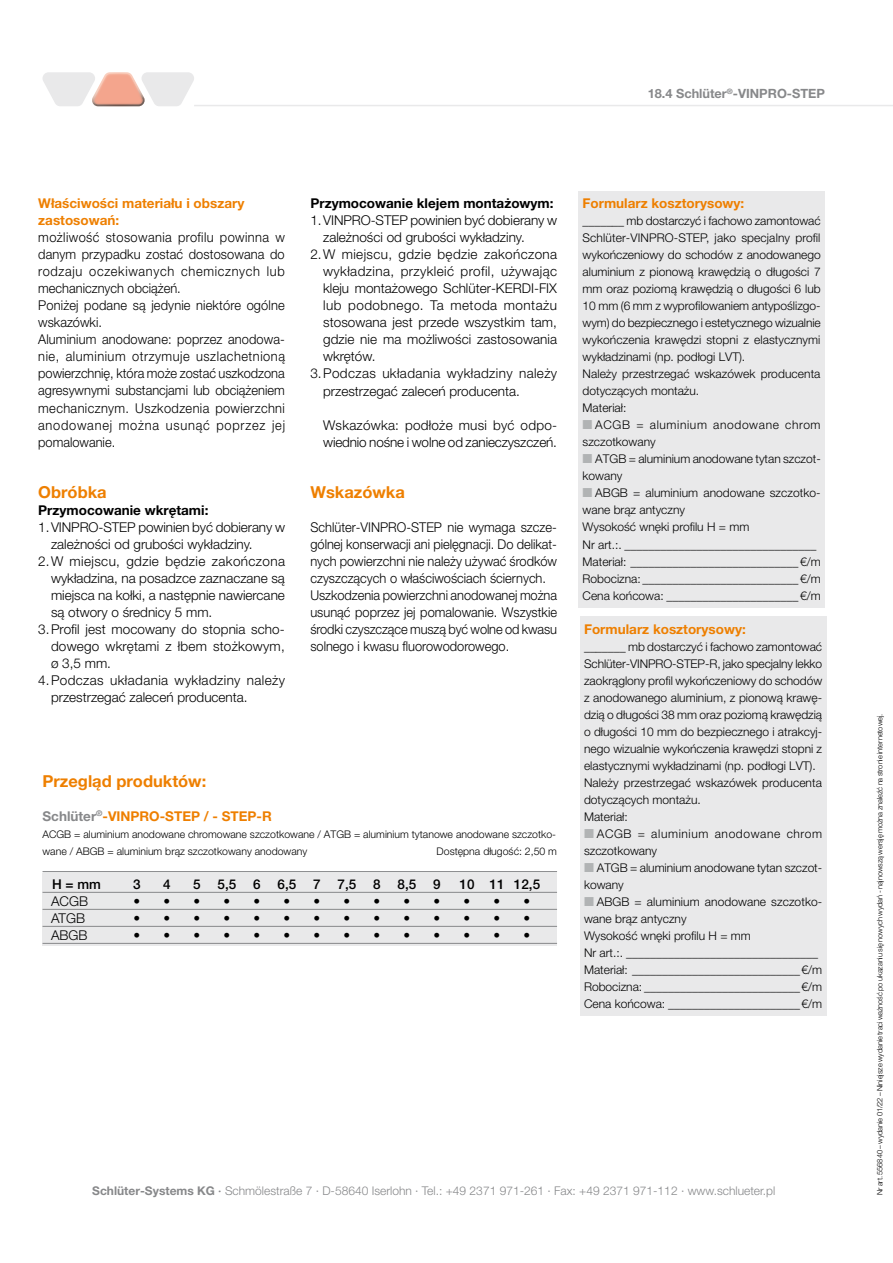
<style>
.page{position:relative;width:893px;height:1263px;background:#fff}
.page>*{position:absolute;margin:0;border:0;box-sizing:border-box;transform-origin:0 0}
.t1{font:700 16.5px "Helvetica Neue LT Pro";color:#ee7f00}
.t2{font:300 13.5px/17px "Helvetica Neue LT Pro";color:#000;scale:.95 1}
.t3{font:300 13.5px/17px "Helvetica Neue LT Pro";color:#000}
.t4{font:300 13.5px "Helvetica Neue LT Pro";letter-spacing:.03em;color:#000}
.t5{font:700 13.5px/17px "Helvetica Neue LT Pro";color:#ee7f00}
.t6{font:700 13.5px "Helvetica Neue LT Pro";color:#000}
.t7{font:500 13.5px "Helvetica Neue LT Pro";color:#000}
.t8{font:300 13.5px "Helvetica Neue LT Pro";letter-spacing:.035em;color:#000}
.t9{font:700 12.75px "Helvetica Neue LT Pro";color:#87888a}
.t10{font:300 12px/17px "Helvetica Neue LT Pro";color:#000}
.t11{font:300 12px "Helvetica Neue LT Pro";color:#87888a}
.t12{font:300 12px/17px "Helvetica Neue LT Pro";letter-spacing:.05em;color:#000}
.t13{font:300 10.5px/17px "Helvetica Neue LT Pro";color:#000}
.t14{font:300 7.5px "Helvetica Neue LT Pro";letter-spacing:-.015em;color:#000}
.s1{color:#87888a}
.s2{font-weight:700}
.s3{font-weight:500}
</style>
<div class="page">
<hr style="left:194px;top:105px;width:699px;height:1px;background:#e9e9ea">
<svg style="left:43px;top:72px;width:151px;height:34px"></svg>
<div style="left:578px;top:191px;width:247px;height:417px;background:#e9e9ea"></div>
<div style="left:580px;top:617px;width:246px;height:399px;background:#e9e9ea"></div>
<div style="left:43px;top:873px;width:514px;height:72px;background:#e9e9ea"></div>
<hr style="left:43px;top:871px;width:514px;height:1px;background:#87888a">
<hr style="left:43px;top:892px;width:514px;height:1px;background:#87888a">
<hr style="left:43px;top:909px;width:514px;height:1px;background:#87888a">
<hr style="left:43px;top:926px;width:514px;height:1px;background:#87888a">
<hr style="left:43px;top:943px;width:514px;height:1px;background:#87888a">
<p class="t9" style="left:648px;top:86px;width:179px">18.4 Schlüter<sup>®</sup>-VINPRO-STEP</p>
<p class="t5" style="left:38px;top:195px;width:208px">Właściwości materiału i obszary zastosowań:</p>
<p class="t2" style="left:38px;top:229px;width:261px">możliwość stosowania profilu powinna w danym przypadku zostać dostosowana do rodzaju oczekiwanych chemicznych lub mechanicznych obciążeń.<br>Poniżej podane są jedynie niektóre ogólne wskazówki.<br>Aluminium anodowane: poprzez anodowa&shy;nie, aluminium otrzymuje uszlachetnioną powierzchnię, która może zostać uszkodzona agresywnymi substancjami lub obciążeniem mechanicznym. Uszkodzenia powierzchni anodowanej można usunąć poprzez jej pomalowanie.</p>
<h1 class="t1" style="left:38px;top:481px;width:70px">Obróbka</h1>
<p class="t6" style="left:38px;top:501px;width:172px">Przymocowanie wkrętami:</p>
<p class="t3" style="left:38px;top:518px;width:248px">1.VINPRO-STEP powinien być dobierany w</p>
<p class="t3" style="left:51px;top:535px;width:203px">zależności od grubości wykładziny.</p>
<p class="t4" style="left:38px;top:552px;width:248px">2.W miejscu, gdzie będzie zakończona</p>
<p class="t3" style="left:51px;top:569px;width:235px">wykładzina, na posadzce zaznaczane są</p>
<p class="t3" style="left:51px;top:586px;width:235px">miejsca na kołki, a następnie nawiercane</p>
<p class="t3" style="left:51px;top:603px;width:163px">są otwory o średnicy 5 mm.</p>
<p class="t3" style="left:38px;top:620px;width:248px">3.Profil jest mocowany do stopnia scho-</p>
<p class="t3" style="left:51px;top:637px;width:235px">dowego wkrętami z łbem stożkowym,</p>
<p class="t3" style="left:51px;top:654px;width:62px">ø 3,5 mm.</p>
<p class="t4" style="left:38px;top:672px;width:248px">4.Podczas układania wykładziny należy</p>
<p class="t3" style="left:51px;top:688px;width:198px">przestrzegać zaleceń producenta.</p>
<p class="t6" style="left:310px;top:195px;width:245px">Przymocowanie klejem montażowym:</p>
<p class="t3" style="left:310px;top:212px;width:248px">1.VINPRO-STEP powinien być dobierany w</p>
<p class="t3" style="left:323px;top:229px;width:203px">zależności od grubości wykładziny.</p>
<p class="t4" style="left:310px;top:246px;width:248px">2.W miejscu, gdzie będzie zakończona</p>
<p class="t4" style="left:323px;top:263px;width:235px">wykładzina, przykleić profil, używając</p>
<p class="t3" style="left:323px;top:280px;width:235px">kleju montażowego Schlüter-KERDI-FIX</p>
<p class="t8" style="left:323px;top:297px;width:235px">lub podobnego. Ta metoda montażu</p>
<p class="t3" style="left:323px;top:314px;width:235px">stosowana jest przede wszystkim tam,</p>
<p class="t3" style="left:323px;top:331px;width:235px">gdzie nie ma możliwości zastosowania</p>
<p class="t3" style="left:323px;top:348px;width:54px">wkrętów.</p>
<p class="t4" style="left:310px;top:365px;width:248px">3.Podczas układania wykładziny należy</p>
<p class="t3" style="left:323px;top:382px;width:198px">przestrzegać zaleceń producenta.</p>
<p class="t3" style="left:323px;top:416px;width:235px">Wskazówka: podłoże musi być odpo&shy;wiednio nośne i wolne od zanieczyszczeń.</p>
<h1 class="t1" style="left:310px;top:481px;width:96px">Wskazówka</h1>
<p class="t2" style="left:310px;top:518px;width:261px">Schlüter-VINPRO-STEP nie wymaga szcze&shy;gólnej konserwacji ani pielęgnacji. Do delikat&shy;nych powierzchni nie należy używać środków czyszczących o właściwościach ściernych.<br>Uszkodzenia powierzchni anodowanej można usunąć poprzez jej pomalowanie. Wszystkie środki czyszczące muszą być wolne od kwasu solnego i kwasu fluorowodorowego.</p>
<h1 class="t1" style="left:43px;top:771px;width:165px">Przegląd produktów:</h1>
<p class="t5" style="left:43px;top:807px;width:231px"><span class="s1">Schlüter</span><sup>®</sup>-VINPRO-STEP / - STEP-R</p>
<p class="t13" style="left:43px;top:825px;width:515px">ACGB = aluminium anodowane chromowane szczotkowane / ATGB = aluminium tytanowe anodowane szczotko&shy;wane / ABGB = aluminium brąz szczotkowany anodowany</p>
<p class="t13" style="left:437px;top:842px;width:122px">Dostępna długość: 2,50 m</p>
<p class="t7" style="left:52px;top:876px;width:50px">H = mm</p>
<p class="t7" style="left:133px;top:876px;width:9px">3</p>
<p class="t7" style="left:163px;top:876px;width:9px">4</p>
<p class="t7" style="left:193px;top:876px;width:249px">5 5,5 6 6,5 7 7,5 8 8,5 9</p>
<p class="t7" style="left:460px;top:876px;width:82px">10 11 12,5</p>
<p class="t3" style="left:51px;top:892px;width:39px">ACGB</p>
<p class="t3" style="left:134px;top:892px;width:38px">• •</p>
<p class="t3" style="left:194px;top:892px;width:38px">• •</p>
<p class="t3" style="left:254px;top:892px;width:38px">• •</p>
<p class="t3" style="left:314px;top:892px;width:38px">• •</p>
<p class="t3" style="left:374px;top:892px;width:38px">• •</p>
<p class="t3" style="left:434px;top:892px;width:38px">• •</p>
<p class="t3" style="left:494px;top:892px;width:38px">• •</p>
<p class="t3" style="left:51px;top:909px;width:36px">ATGB</p>
<p class="t3" style="left:134px;top:909px;width:38px">• •</p>
<p class="t3" style="left:194px;top:909px;width:38px">• •</p>
<p class="t3" style="left:254px;top:909px;width:38px">• •</p>
<p class="t3" style="left:314px;top:909px;width:38px">• •</p>
<p class="t3" style="left:374px;top:909px;width:38px">• •</p>
<p class="t3" style="left:434px;top:909px;width:38px">• •</p>
<p class="t3" style="left:494px;top:909px;width:38px">• •</p>
<p class="t3" style="left:51px;top:926px;width:38px">ABGB</p>
<p class="t3" style="left:134px;top:926px;width:38px">• •</p>
<p class="t3" style="left:194px;top:926px;width:38px">• •</p>
<p class="t3" style="left:254px;top:926px;width:38px">• •</p>
<p class="t3" style="left:314px;top:926px;width:38px">• •</p>
<p class="t3" style="left:374px;top:926px;width:38px">• •</p>
<p class="t3" style="left:434px;top:926px;width:38px">• •</p>
<p class="t3" style="left:494px;top:926px;width:38px">• •</p>
<p class="t5" style="left:583px;top:195px;width:163px">Formularz kosztorysowy:</p>
<p class="t10" style="left:583px;top:212px;width:240px">_______ mb dostarczyć i fachowo zamontować Schlüter-VINPRO-STEP, jako specjalny profil wykończeniowy do schodów z anodowanego aluminium z pionową krawędzią o długości 7 mm oraz poziomą krawędzią o długości 6 lub 10 mm (6 mm z wyprofilowaniem antypoślizgo&shy;wym) do bezpiecznego i estetycznego wizualnie wykończenia krawędzi stopni z elastycznymi wykładzinami (np. podłogi LVT).<br>Należy przestrzegać wskazówek producenta dotyczących montażu.<br>Materiał:</p>
<p class="t12" style="left:583px;top:416px;width:240px;text-indent:13px">ACGB = aluminium anodowane chrom szczotkowany</p>
<p class="t10" style="left:583px;top:450px;width:240px;text-indent:13px">ATGB = aluminium anodowane tytan szczot&shy;kowany</p>
<p class="t10" style="left:583px;top:484px;width:240px;text-indent:13px">ABGB = aluminium anodowane szczotko&shy;wane brąz antyczny<br>Wysokość wnęki profilu H = mm<br>Nr art.:. ________________________________ Materiał: ____________________________€/m Robocizna: __________________________€/m Cena końcowa: ______________________€/m</p>
<p class="t5" style="left:584px;top:620px;width:163px">Formularz kosztorysowy:</p>
<p class="t10" style="left:584px;top:638px;width:240px">_______ mb dostarczyć i fachowo zamontować Schlüter-VINPRO-STEP-R, jako specjalny lekko zaokrąglony profil wykończeniowy do schodów z anodowanego aluminium, z pionową krawę&shy;dzią o długości 38 mm oraz poziomą krawędzią o długości 10 mm do bezpiecznego i atrakcyj&shy;nego wizualnie wykończenia krawędzi stopni z elastycznymi wykładzinami (np. podłogi LVT).<br>Należy przestrzegać wskazówek producenta dotyczących montażu.<br>Materiał:</p>
<p class="t12" style="left:584px;top:825px;width:240px;text-indent:13px">ACGB = aluminium anodowane chrom szczotkowany</p>
<p class="t10" style="left:584px;top:859px;width:240px;text-indent:13px">ATGB = aluminium anodowane tytan szczot&shy;kowany</p>
<p class="t10" style="left:584px;top:893px;width:240px;text-indent:13px">ABGB = aluminium anodowane szczotko&shy;wane brąz antyczny<br>Wysokość wnęki profilu H = mm<br>Nr art.:. ________________________________ Materiał: ____________________________€/m Robocizna: __________________________€/m Cena końcowa: ______________________€/m</p>
<p class="t11" style="left:92px;top:1183px;width:684px"><span class="s2">Schlüter-Systems KG</span> <span class="s3">·</span> Schmölestraße 7 · D-58640 Iserlohn · Tel.: +49 2371 971-261 · Fax: +49 2371 971-112 · www.schlueter.pl</p>
<p class="t14" style="left:875px;top:1195px;width:483px;rotate:-90deg">Nr art. 556840 – wydanie 01/22 – Niniejsze wydanie traci ważność po ukazaniu się nowych wydań - najnowszą wersję można znaleźć na stronie internetowej.</p>
</div>
